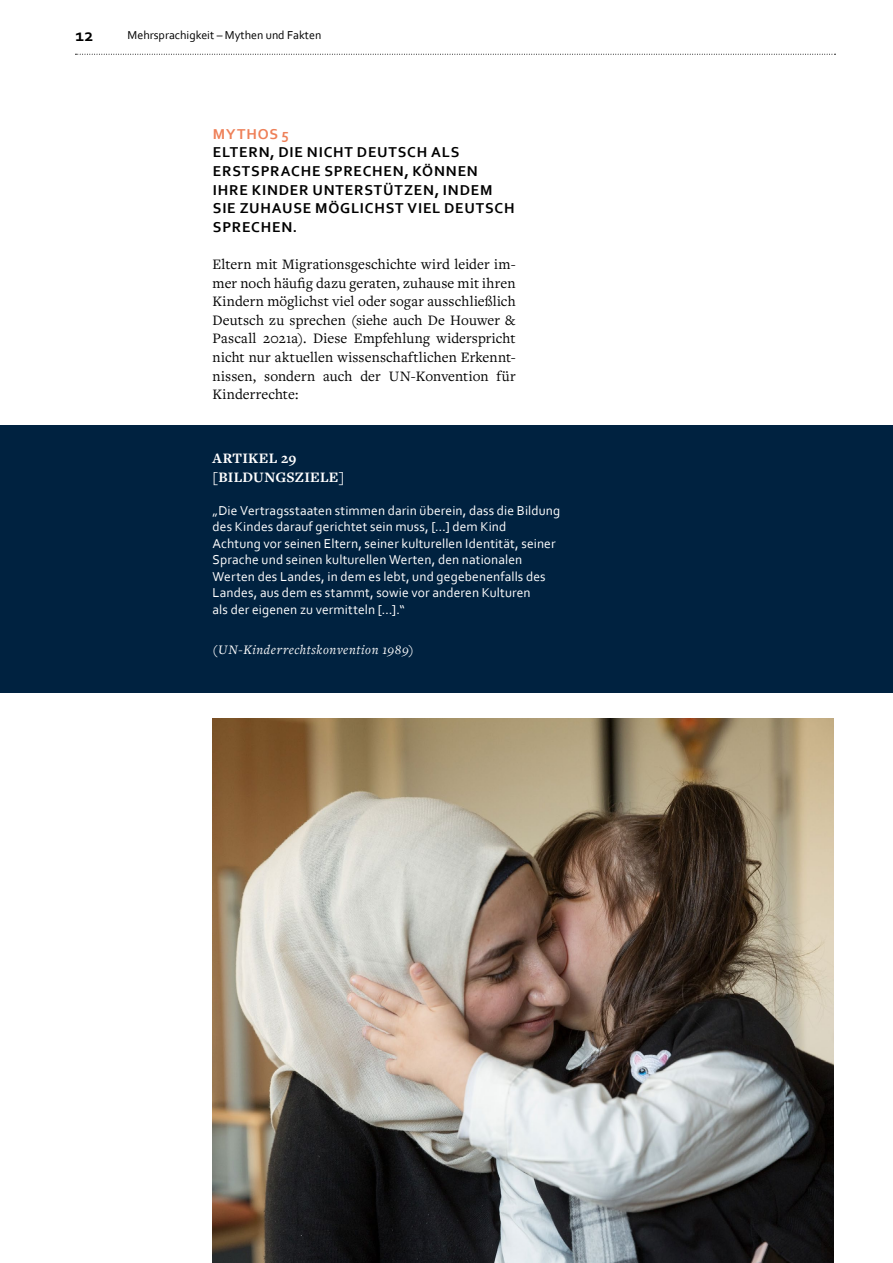
<style>
.page{position:relative;width:893px;height:1263px;background:#fff}
.page>*{position:absolute;margin:0;border:0;box-sizing:border-box;transform-origin:0 0}
.t1{font:700 18px "Corbel";color:#000}
.t2{font:15px/18.6px "Freight Text Pro";letter-spacing:.005em;color:#000;text-align:justify}
.t3{font:700 15px/18.6px "Corbel";letter-spacing:.055em;color:#000}
.t4{font:700 15px/18.6px "Freight Text Pro";letter-spacing:.015em;color:#fff}
.t5{font:700 15px "Corbel";letter-spacing:.055em;color:#ee8058}
.t6{font:13.5px/16.5px "Corbel";letter-spacing:.01em;color:#fff}
.t7{font:italic 13.5px "Freight Text Pro";letter-spacing:.04em;color:#fff}
.t8{font:12px "Corbel";color:#000}
</style>
<div class="page">
<svg style="left:75px;top:54px;width:760px;height:1px"></svg>
<div style="left:0;top:425px;width:893px;height:268px;background:#002240"></div>
<img style="left:213px;top:719px;width:620px;height:544px">
<h1 class="t1" style="left:75px;top:24px;width:19px">12</h1>
<p class="t8" style="left:128px;top:28px;width:195px">Mehrsprachigkeit – Mythen und Fakten</p>
<p class="t5" style="left:213px;top:124px;width:78px">MYTHOS 5</p>
<p class="t3" style="left:213px;top:143px;width:303px">ELTERN, DIE NICHT DEUTSCH ALS<br>ERSTSPRACHE SPRECHEN, KÖNNEN<br>IHRE KINDER UNTERSTÜTZEN, INDEM<br>SIE ZUHAUSE MÖGLICHST VIEL DEUTSCH<br>SPRECHEN.</p>
<p class="t2" style="left:213px;top:254px;width:304px">Eltern mit Migrationsgeschichte wird leider im&shy;mer noch häufig dazu geraten, zuhause mit ihren Kindern möglichst viel oder sogar ausschließlich Deutsch zu sprechen (siehe auch De Houwer &amp; Pascall 2021a). Diese Empfehlung widerspricht nicht nur aktuellen wissenschaftlichen Erkennt&shy;nissen, sondern auch der UN-Konvention für Kinderrechte:</p>
<p class="t4" style="left:213px;top:449px;width:133px">ARTIKEL 29 [BILDUNGSZIELE]</p>
<p class="t6" style="left:213px;top:502px;width:349px">„Die Vertragsstaaten stimmen darin überein, dass die Bildung des Kindes darauf gerichtet sein muss, […] dem Kind<br>Achtung vor seinen Eltern, seiner kulturellen Identität, seiner Sprache und seinen kulturellen Werten, den nationalen Werten des Landes, in dem es lebt, und gegebenenfalls des Landes, aus dem es stammt, sowie vor anderen Kulturen<br>als der eigenen zu vermitteln […].“</p>
<p class="t7" style="left:213px;top:640px;width:203px">(UN-Kinderrechtskonvention 1989)</p>
</div>
